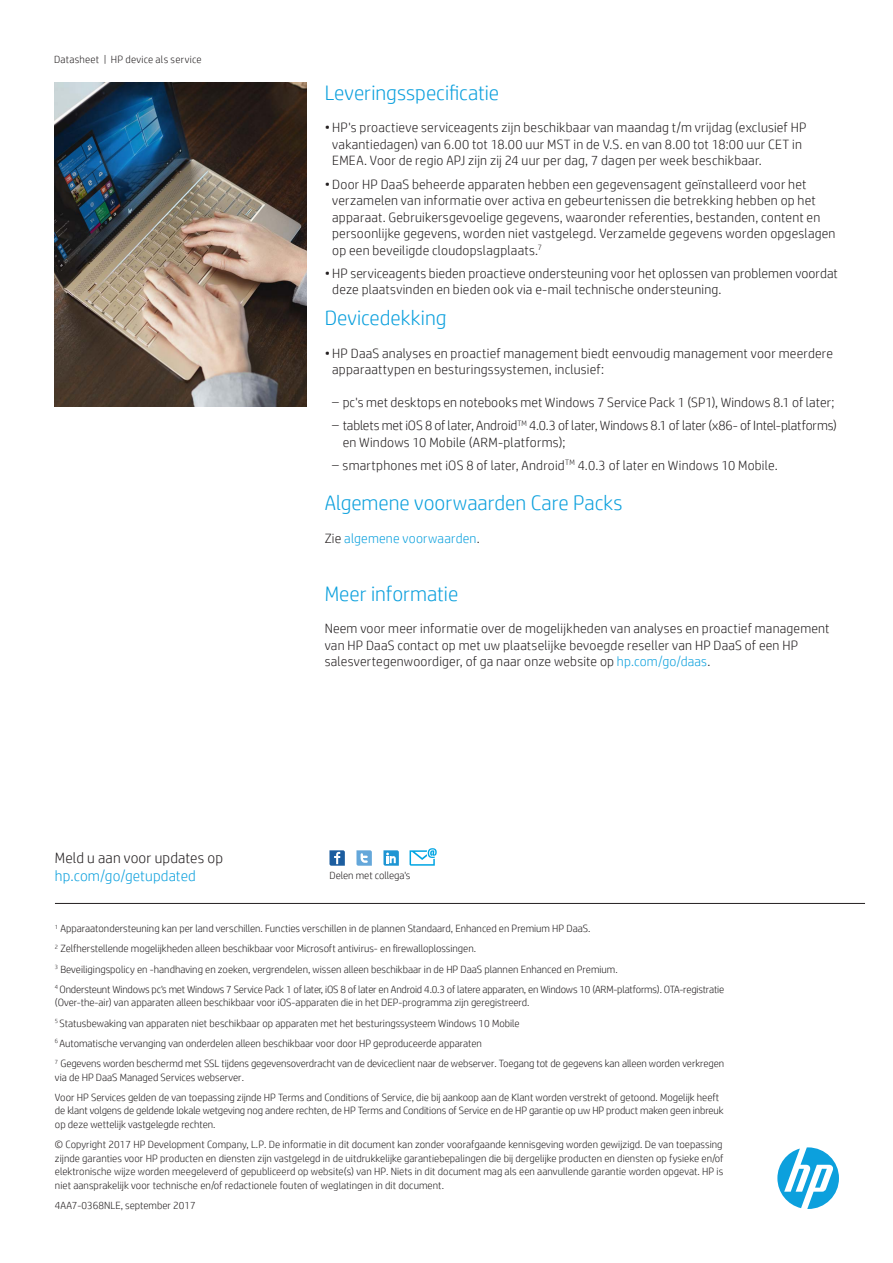
<style>
.page{position:relative;width:893px;height:1263px;background:#fff}
.page>*{position:absolute;margin:0;border:0;box-sizing:border-box;transform-origin:0 0}
.t1{font:300 21px "HP Simplified";color:#0ca0dd}
.t2{font:300 15px "HP Simplified";letter-spacing:.01em;color:#231f20}
.t3{font:300 15px "HP Simplified";letter-spacing:.01em;color:#0ca0dd}
.t4{font:300 13.5px/16.5px "HP Simplified";letter-spacing:.015em;color:#231f20}
.t5{font:300 13.5px/16.5px "HP Simplified";letter-spacing:-.01em;color:#231f20}
.t6{font:300 13.5px "HP Simplified";letter-spacing:.015em;color:#0ca0dd}
.t7{font:300 10.5px/20.2px "HP Simplified";color:#231f20}
.t8{font:300 10.5px "HP Simplified";letter-spacing:.025em;color:#231f20}
.s1{color:#231f20}
.s2{color:#0ca0dd}
</style>
<div class="page">
<svg style="left:329px;top:850px;width:16px;height:16px"></svg>
<svg style="left:356px;top:850px;width:16px;height:16px"></svg>
<svg style="left:383px;top:850px;width:16px;height:16px"></svg>
<svg style="left:410px;top:848px;width:27px;height:18px"></svg>
<svg style="left:777px;top:1147px;width:62px;height:62px"></svg>
<img style="left:54px;top:83px;width:252px;height:323px">
<hr style="left:55px;top:903px;width:810px;height:1px;background:#231f20">
<p class="t8" style="left:54px;top:52px;width:149px">Datasheet | HP device als service</p>
<h2 class="t2" style="left:55px;top:847px;width:170px">Meld u aan voor updates op</h2>
<h2 class="t3" style="left:55px;top:865px;width:142px">hp.com/go/getupdated</h2>
<h1 class="t1" style="left:325px;top:79px;width:176px">Leveringsspecificatie</h1>
<p class="t4" style="left:332px;top:119px;width:476px;text-indent:-8px">• HP's proactieve serviceagents zijn beschikbaar van maandag t/m vrijdag (exclusief HP vakantiedagen) van 6.00 tot 18.00 uur MST in de V.S. en van 8.00 tot 18:00 uur CET in<br>EMEA. Voor de regio APJ zijn zij 24 uur per dag, 7 dagen per week beschikbaar.</p>
<p class="t4" style="left:332px;top:175px;width:505px;text-indent:-8px">• Door HP DaaS beheerde apparaten hebben een gegevensagent geïnstalleerd voor het verzamelen van informatie over activa en gebeurtenissen die betrekking hebben op het apparaat. Gebruikersgevoelige gegevens, waaronder referenties, bestanden, content en persoonlijke gegevens, worden niet vastgelegd. Verzamelde gegevens worden opgeslagen op een beveiligde cloudopslagplaats.<sup>7</sup></p>
<p class="t4" style="left:332px;top:264px;width:507px;text-indent:-8px">• HP serviceagents bieden proactieve ondersteuning voor het oplossen van problemen voordat deze plaatsvinden en bieden ook via e-mail technische ondersteuning.</p>
<h1 class="t1" style="left:325px;top:304px;width:123px">Devicedekking</h1>
<p class="t4" style="left:332px;top:344px;width:502px;text-indent:-8px">• HP DaaS analyses en proactief management biedt eenvoudig management voor meerdere apparaattypen en besturingssystemen, inclusief:</p>
<p class="t4" style="left:332px;top:394px;width:504px">– pc's met desktops en notebooks met Windows 7 Service Pack 1 (SP1), Windows 8.1 of later;</p>
<p class="t5" style="left:343px;top:417px;width:496px;text-indent:-11px">– tablets met iOS 8 of later, Android<sup>TM</sup> 4.0.3 of later, Windows 8.1 of later (x86- of Intel-platforms) en Windows 10 Mobile (ARM-platforms);</p>
<p class="t4" style="left:332px;top:457px;width:447px">– smartphones met iOS 8 of later, Android<sup>TM</sup> 4.0.3 of later en Windows 10 Mobile.</p>
<h1 class="t1" style="left:325px;top:489px;width:300px">Algemene voorwaarden Care Packs</h1>
<p class="t6" style="left:325px;top:529px;width:157px"><span class="s1">Zie</span> algemene voorwaarden<span class="s1">.</span></p>
<h1 class="t1" style="left:325px;top:580px;width:135px">Meer informatie</h1>
<p class="t4" style="left:325px;top:620px;width:506px">Neem voor meer informatie over de mogelijkheden van analyses en proactief management van HP DaaS contact op met uw plaatselijke bevoegde reseller van HP DaaS of een HP salesvertegenwoordiger, of ga naar onze website op <span class="s2">hp.com/go/daas</span>.</p>
<p class="t7" style="left:329px;top:865px;width:82px">Delen met collega's</p>
<p class="t7" style="left:55px;top:918px;width:671px"><sup>1</sup> Apparaatondersteuning kan per land verschillen. Functies verschillen in de plannen Standaard, Enhanced en Premium HP DaaS.<br><sup>2</sup> Zelfherstellende mogelijkheden alleen beschikbaar voor Microsoft antivirus- en firewalloplossingen.<br><sup>3</sup> Beveiligingspolicy en -handhaving en zoeken, vergrendelen, wissen alleen beschikbaar in de HP DaaS plannen Enhanced en Premium.<br><sup>4</sup> Ondersteunt Windows pc's met Windows 7 Service Pack 1 of later, iOS 8 of later en Android 4.0.3 of latere apparaten, en Windows 10 (ARM-platforms). OTA-registratie</p>
<p class="t7" style="left:55px;top:992px;width:671px">(Over-the-air) van apparaten alleen beschikbaar voor iOS-apparaten die in het DEP-programma zijn geregistreerd.<br><sup>5</sup> Statusbewaking van apparaten niet beschikbaar op apparaten met het besturingssysteem Windows 10 Mobile<br><sup>6</sup> Automatische vervanging van onderdelen alleen beschikbaar voor door HP geproduceerde apparaten<br><sup>7</sup> Gegevens worden beschermd met SSL tijdens gegevensoverdracht van de deviceclient naar de webserver. Toegang tot de gegevens kan alleen worden verkregen</p>
<p class="t7" style="left:55px;top:1067px;width:666px">via de HP DaaS Managed Services webserver.<br>Voor HP Services gelden de van toepassing zijnde HP Terms and Conditions of Service, die bij aankoop aan de Klant worden verstrekt of getoond. Mogelijk heeft</p>
<p class="t7" style="left:55px;top:1104px;width:670px;line-height:13.5px">de klant volgens de geldende lokale wetgeving nog andere rechten, de HP Terms and Conditions of Service en de HP garantie op uw HP product maken geen inbreuk op deze wettelijk vastgelegde rechten.</p>
<p class="t7" style="left:55px;top:1137px;width:670px;line-height:13.5px;text-align:justify">© Copyright 2017 HP Development Company, L.P. De informatie in dit document kan zonder voorafgaande kennisgeving worden gewijzigd. De van toepassing zijnde garanties voor HP producten en diensten zijn vastgelegd in de uitdrukkelijke garantiebepalingen die bij dergelijke producten en diensten op fysieke en/of elektronische wijze worden meegeleverd of gepubliceerd op website(s) van HP. Niets in dit document mag als een aanvullende garantie worden opgevat. HP is niet aansprakelijk voor technische en/of redactionele fouten of weglatingen in dit document.</p>
<p class="t7" style="left:55px;top:1195px;width:142px">4AA7-0368NLE, september 2017</p>
</div>
